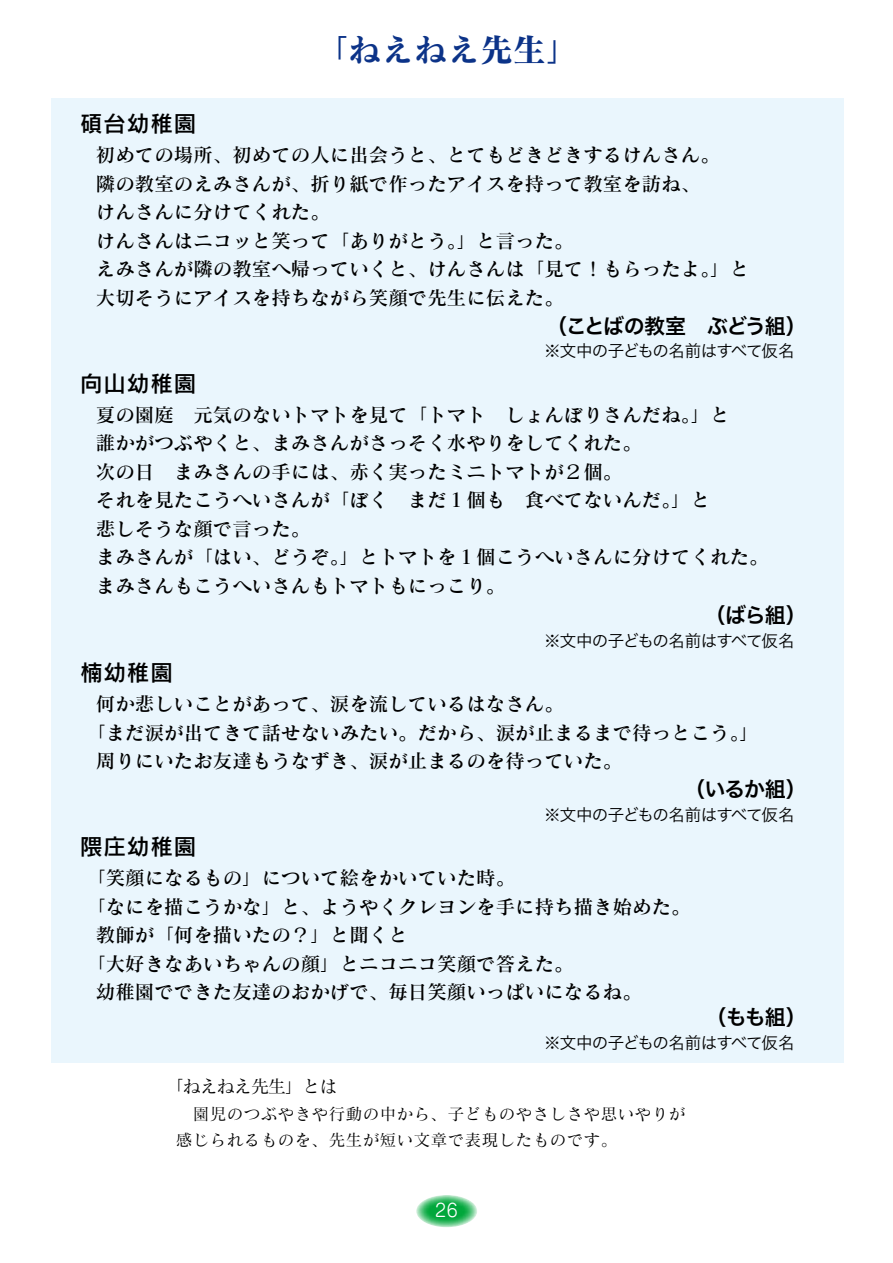
<style>
.page{position:relative;width:893px;height:1263px;background:#fff}
.page>*{position:absolute;margin:0;border:0;box-sizing:border-box;transform-origin:0 0}
.t1{font:33px "Matisse Pro B";color:#0c3388}
.t2{font:22.5px "Rodin Pro DB";letter-spacing:.04em;color:#000}
.t3{font:21px "Hira Kaku Pro W6";letter-spacing:-.06em;color:#000}
.t4{font:19.5px/28.5px "Matisse Pro DB";color:#000}
.t5{font:18px "Matisse Pro M";letter-spacing:-.05em;color:#000}
.t6{font:18px "Seurat Pro M";color:#fff}
.t7{font:16.5px "Hira Kaku Pro W3";letter-spacing:-.055em;color:#000}
.t8{font:16.5px/25.5px "Matisse Pro M";letter-spacing:.03em;color:#000}
</style>
<div class="page">
<div style="left:51px;top:98px;width:792px;height:964px;background:#eaf6fd"></div>
<svg style="left:416px;top:1195px;width:61px;height:32px;background:#46bf70"></svg>
<p class="t2" style="left:80px;top:109px;width:118px">碩台幼稚園</p>
<h1 class="t1" style="left:315px;top:29px;width:265px">「ねえねえ先生「</h1>
<p class="t4" style="left:96px;top:140px;width:655px">初めての場所、初めての人に出会うと、とてもどきどきするけんさん。<br>隣の教室のえみさんが、折り紙で作ったアイスを持って教室を訪ね、<br>けんさんに分けてくれた。<br>けんさんはニコッと笑って「ありがとう。」と言った。<br>えみさんが隣の教室へ帰っていくと、けんさんは「見て！もらったよ。」と大切そうにアイスを持ちながら笑顔で先生に伝えた。</p>
<p class="t2" style="left:80px;top:368px;width:118px">向山幼稚園</p>
<p class="t3" style="left:546px;top:307px;width:262px">（ことばの教室　ぶどう組(</p>
<p class="t7" style="left:544px;top:336px;width:252px">※文中の子どもの名前はすべて仮名</p>
<p class="t4" style="left:96px;top:400px;width:674px">夏の園庭　元気のないトマトを見て「トマト　しょんぼりさんだね。」と<br>誰かがつぶやくと、まみさんがさっそく水やりをしてくれた。<br>次の日　まみさんの手には、赤く実ったミニトマトが２個。<br>それを見たこうへいさんが「ぼく　まだ１個も　食べてないんだ。」と<br>悲しそうな顔で言った。<br>まみさんが「はい、どうぞ。」とトマトを１個こうへいさんに分けてくれた。まみさんもこうへいさんもトマトもにっこり。</p>
<p class="t2" style="left:80px;top:658px;width:94px">楠幼稚園</p>
<p class="t3" style="left:704px;top:596px;width:104px">（ばら組(</p>
<p class="t7" style="left:544px;top:626px;width:252px">※文中の子どもの名前はすべて仮名</p>
<p class="t4" style="left:96px;top:689px;width:470px">何か悲しいことがあって、涙を流しているはなさん。</p>
<p class="t4" style="left:86px;top:717px;width:674px">「まだ涙が出てきて話せないみたい。だから、涙が止まるまで待っとこう「。</p>
<p class="t4" style="left:96px;top:746px;width:528px">周りにいたお友達もうなずき、涙が止まるのを待っていた。</p>
<p class="t2" style="left:80px;top:832px;width:118px">隈庄幼稚園</p>
<p class="t3" style="left:684px;top:770px;width:124px">（いるか組(</p>
<p class="t7" style="left:544px;top:800px;width:252px">※文中の子どもの名前はすべて仮名</p>
<p class="t4" style="left:86px;top:863px;width:431px">「笑顔になるもの」について絵をかいていた時。</p>
<p class="t4" style="left:86px;top:892px;width:606px">「なにを描こうかな」と、ようやくクレヨンを手に持ち描き始めた。</p>
<p class="t4" style="left:96px;top:920px;width:314px">教師が「何を描いたの？」と聞くと</p>
<p class="t4" style="left:86px;top:949px;width:489px">「大好きなあいちゃんの顔」とニコニコ笑顔で答えた。</p>
<p class="t4" style="left:96px;top:977px;width:548px">幼稚園でできた友達のおかげで、毎日笑顔いっぱいになるね。</p>
<p class="t3" style="left:705px;top:998px;width:103px">（もも組(</p>
<p class="t7" style="left:544px;top:1028px;width:252px">※文中の子どもの名前はすべて仮名</p>
<p class="t5" style="left:166px;top:1075px;width:173px">「ねえねえ先生」とは</p>
<p class="t8" style="left:176px;top:1101px;width:511px">　園児のつぶやきや行動の中から、子どものやさしさや思いやりが感じられるものを、先生が短い文章で表現したものです。</p>
<p class="t6" style="left:435px;top:1199px;width:25px">26</p>
</div>
